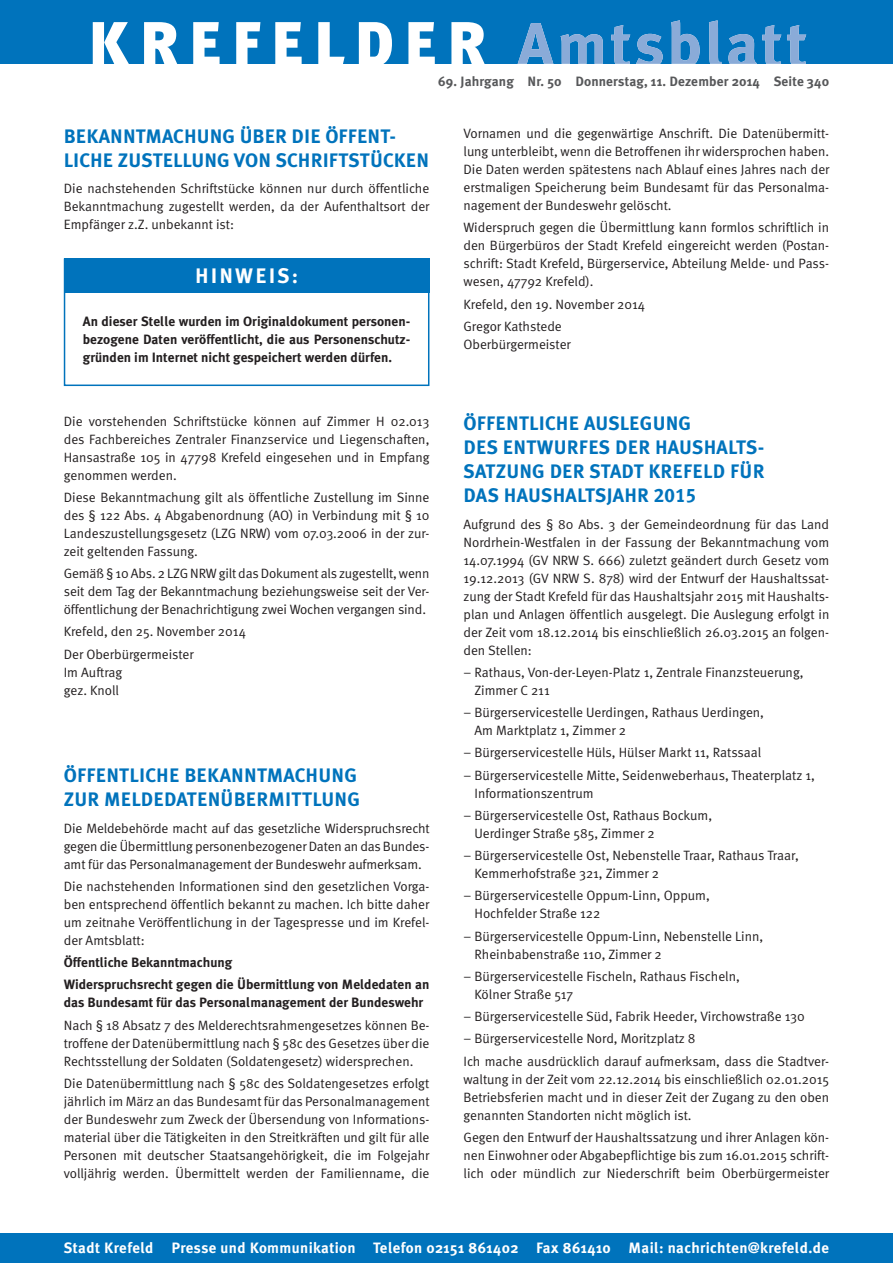
<style>
.page{position:relative;width:893px;height:1263px;background:#fff}
.page>*{position:absolute;margin:0;border:0;box-sizing:border-box;transform-origin:0 0}
.t1{font:700 21px "Meta Plus";letter-spacing:.1em;color:#fff}
.t2{font:700 19.5px/24px "Meta Plus";letter-spacing:.01em;color:#0073bc}
.t3{font:700 15px "Meta Plus";letter-spacing:.025em;color:#fff}
.t4{font:13.5px/18px "Meta Normal";color:#231f20;text-align:justify}
.t5{font:700 13.5px/18px "Meta Plus";color:#231f20}
.t6{font:700 13.5px "Meta Plus";letter-spacing:.01em;color:#57585a}
.s1{font-family:"Meta Plus Bold Caps";font-weight:400}
</style>
<div class="page">
<div style="left:0;top:0;width:893px;height:64px;background:#0073bc"></div>
<svg style="left:93px;top:22px;width:392px;height:42px"></svg>
<svg style="left:517px;top:20px;width:289px;height:44px"></svg>
<div style="left:0;top:1233px;width:893px;height:30px;background:#0073bc"></div>
<div style="left:64px;top:258px;width:365px;height:128px;border:2px solid #0073bc"></div>
<div style="left:64px;top:258px;width:365px;height:34px;background:#0073bc"></div>
<p class="t6" style="left:438px;top:76px;width:393px">69. Jahrgang Nr. 50 Donnerstag, 11. Dezember 2014 Seite 340</p>
<h2 class="t2" style="left:64px;top:125px;width:367px">BEKANNTMACHUNG ÜBER DIE ÖFFENT-<br>LICHE ZUSTELLUNG VON SCHRIFTSTÜCKEN</h2>
<p class="t4" style="left:64px;top:179px;width:367px">Die nachstehenden Schriftstücke können nur durch öffentliche Bekanntmachung zugestellt werden, da der Aufenthaltsort der Empfänger z.Z. unbekannt ist:</p>
<h1 class="t1" style="left:195px;top:268px;width:105px">HINWEIS:</h1>
<p class="t5" style="left:83px;top:313px;width:329px;text-align:justify">An dieser Stelle wurden im Originaldokument personen&shy;bezogene Daten veröffentlicht, die aus Personenschutz&shy;gründen im Internet nicht gespeichert werden dürfen.</p>
<p class="t4" style="left:463px;top:124px;width:367px">Vornamen und die gegenwärtige Anschrift. Die Datenübermitt&shy;lung unterbleibt, wenn die Betroffenen ihr widersprochen haben.<br>Die Daten werden spätestens nach Ablauf eines Jahres nach der erstmaligen Speicherung beim Bundesamt für das Personalma&shy;nagement der Bundeswehr gelöscht.</p>
<p class="t4" style="left:463px;top:219px;width:367px">Widerspruch gegen die Übermittlung kann formlos schriftlich in den Bürgerbüros der Stadt Krefeld eingereicht werden (Postan&shy;schrift: Stadt Krefeld, Bürgerservice, Abteilung Melde- und Pass&shy;wesen, 47792 Krefeld).</p>
<p class="t4" style="left:463px;top:293px;width:183px;line-height:22.2px">Krefeld, den 19. November 2014<br>Gregor Kathstede</p>
<p class="t4" style="left:463px;top:335px;width:109px">Oberbürgermeister</p>
<p class="t4" style="left:64px;top:412px;width:367px">Die vorstehenden Schriftstücke können auf Zimmer H 02.013 des Fachbereiches Zentraler Finanzservice und Liegenschaften, Hansastraße 105 in 47798 Krefeld eingesehen und in Empfang genommen werden.</p>
<p class="t4" style="left:64px;top:488px;width:367px">Diese Bekanntmachung gilt als öffentliche Zustellung im Sinne des § 122 Abs. 4 Abgabenordnung (AO) in Verbindung mit § 10<br>Landeszustellungsgesetz (LZG NRW) vom 07.03.2006 in der zur&shy;zeit geltenden Fassung.</p>
<p class="t4" style="left:64px;top:564px;width:367px">Gemäß § 10 Abs. 2 LZG NRW gilt das Dokument als zugestellt, wenn seit dem Tag der Bekanntmachung beziehungsweise seit der Ver&shy;öffentlichung der Benachrichtigung zwei Wochen vergangen sind.</p>
<p class="t4" style="left:64px;top:620px;width:184px;line-height:22.2px">Krefeld, den 25. November 2014<br>Der Oberbürgermeister</p>
<p class="t4" style="left:64px;top:663px;width:60px">Im Auftrag gez. Knoll</p>
<h2 class="t2" style="left:64px;top:765px;width:298px">ÖFFENTLICHE BEKANNTMACHUNG<br>ZUR MELDEDATENÜBERMITTLUNG</h2>
<p class="t4" style="left:64px;top:819px;width:367px">Die Meldebehörde macht auf das gesetzliche Widerspruchsrecht gegen die Übermittlung personenbezogener Daten an das Bundes&shy;amt für das Personalmanagement der Bundeswehr aufmerksam.</p>
<p class="t4" style="left:64px;top:877px;width:367px">Die nachstehenden Informationen sind den gesetzlichen Vorga&shy;ben entsprechend öffentlich bekannt zu machen. Ich bitte daher um zeitnahe Veröffentlichung in der Tagespresse und im Krefel&shy;der Amtsblatt:</p>
<p class="t5" style="left:64px;top:952px;width:367px;line-height:22.2px">Öffentliche Bekanntmachung<br>Widerspruchsrecht gegen die Übermittlung von Meldedaten an</p>
<p class="t5" style="left:64px;top:995px;width:361px">das Bundesamt für das Personalmanagement der Bundeswehr</p>
<p class="t4" style="left:64px;top:1016px;width:367px">Nach § 18 Absatz 7 des Melderechtsrahmengesetzes können Be&shy;troffene der Datenübermittlung nach § 58c des Gesetzes über die Rechtsstellung der Soldaten (Soldatengesetz) widersprechen.</p>
<p class="t4" style="left:64px;top:1074px;width:367px">Die Datenübermittlung nach § 58c des Soldatengesetzes erfolgt jährlich im März an das Bundesamt für das Personalmanagement der Bundeswehr zum Zweck der Übersendung von Informations&shy;material über die Tätigkeiten in den Streitkräften und gilt für alle Personen mit deutscher Staatsangehörigkeit, die im Folgejahr volljährig werden. Übermittelt werden der Familienname, die</p>
<h2 class="t2" style="left:463px;top:413px;width:302px">ÖFFENTLICHE AUSLEGUNG<br>DES ENTWURFES DER HAUSHALTS-<br>SATZUNG DER STADT KREFELD FÜR<br>DAS HAUSHALTSJAHR <span class="s1">2015</span></h2>
<p class="t4" style="left:463px;top:515px;width:367px">Aufgrund des § 80 Abs. 3 der Gemeindeordnung für das Land Nordrhein-Westfalen in der Fassung der Bekanntmachung vom 14.07.1994 (GV NRW S. 666) zuletzt geändert durch Gesetz vom 19.12.2013 (GV NRW S. 878) wird der Entwurf der Haushaltssat&shy;zung der Stadt Krefeld für das Haushaltsjahr 2015 mit Haushalts&shy;plan und Anlagen öffentlich ausgelegt. Die Auslegung erfolgt in der Zeit vom 18.12.2014 bis einschließlich 26.03.2015 an folgen&shy;den Stellen:</p>
<p class="t4" style="left:474px;top:663px;width:331px;text-indent:-11px">– Rathaus, Von-der-Leyen-Platz 1, Zentrale Finanzsteuerung,<br>Zimmer C 211</p>
<p class="t4" style="left:474px;top:703px;width:291px;text-indent:-11px">– Bürgerservicestelle Uerdingen, Rathaus Uerdingen,<br>Am Marktplatz 1, Zimmer 2</p>
<p class="t4" style="left:463px;top:743px;width:299px">– Bürgerservicestelle Hüls, Hülser Markt 11, Ratssaal</p>
<p class="t4" style="left:474px;top:766px;width:342px;text-indent:-11px">– Bürgerservicestelle Mitte, Seidenweberhaus, Theaterplatz 1,<br>Informationszentrum</p>
<p class="t4" style="left:474px;top:806px;width:239px;text-indent:-11px">– Bürgerservicestelle Ost, Rathaus Bockum,<br>Uerdinger Straße 585, Zimmer 2</p>
<p class="t4" style="left:474px;top:846px;width:326px;text-indent:-11px">– Bürgerservicestelle Ost, Nebenstelle Traar, Rathaus Traar,<br>Kemmerhofstraße 321, Zimmer 2</p>
<p class="t4" style="left:474px;top:886px;width:237px;text-indent:-11px">– Bürgerservicestelle Oppum-Linn, Oppum,<br>Hochfelder Straße 122</p>
<p class="t4" style="left:474px;top:927px;width:290px;text-indent:-11px">– Bürgerservicestelle Oppum-Linn, Nebenstelle Linn,<br>Rheinbabenstraße 110, Zimmer 2</p>
<p class="t4" style="left:474px;top:967px;width:267px;text-indent:-11px">– Bürgerservicestelle Fischeln, Rathaus Fischeln,<br>Kölner Straße 517</p>
<p class="t4" style="left:463px;top:1007px;width:343px">– Bürgerservicestelle Süd, Fabrik Heeder, Virchowstraße 130</p>
<p class="t4" style="left:463px;top:1027px;width:367px;line-height:22.2px">– Bürgerservicestelle Nord, Moritzplatz 8<br>Ich mache ausdrücklich darauf aufmerksam, dass die Stadtver-</p>
<p class="t4" style="left:463px;top:1070px;width:367px">waltung in der Zeit vom 22.12.2014 bis einschließlich 02.01.2015<br>Betriebsferien macht und in dieser Zeit der Zugang zu den oben genannten Standorten nicht möglich ist.</p>
<p class="t4" style="left:463px;top:1128px;width:367px">Gegen den Entwurf der Haushaltssatzung und ihrer Anlagen kön&shy;nen Einwohner oder Abgabepflichtige bis zum 16.01.2015 schrift&shy;lich oder mündlich zur Niederschrift beim Oberbürgermeister</p>
<p class="t3" style="left:64px;top:1242px;width:767px">Stadt Krefeld Presse und Kommunikation Telefon 02151 861402 Fax 861410 Mail: nachrichten@krefeld.de</p>
</div>
